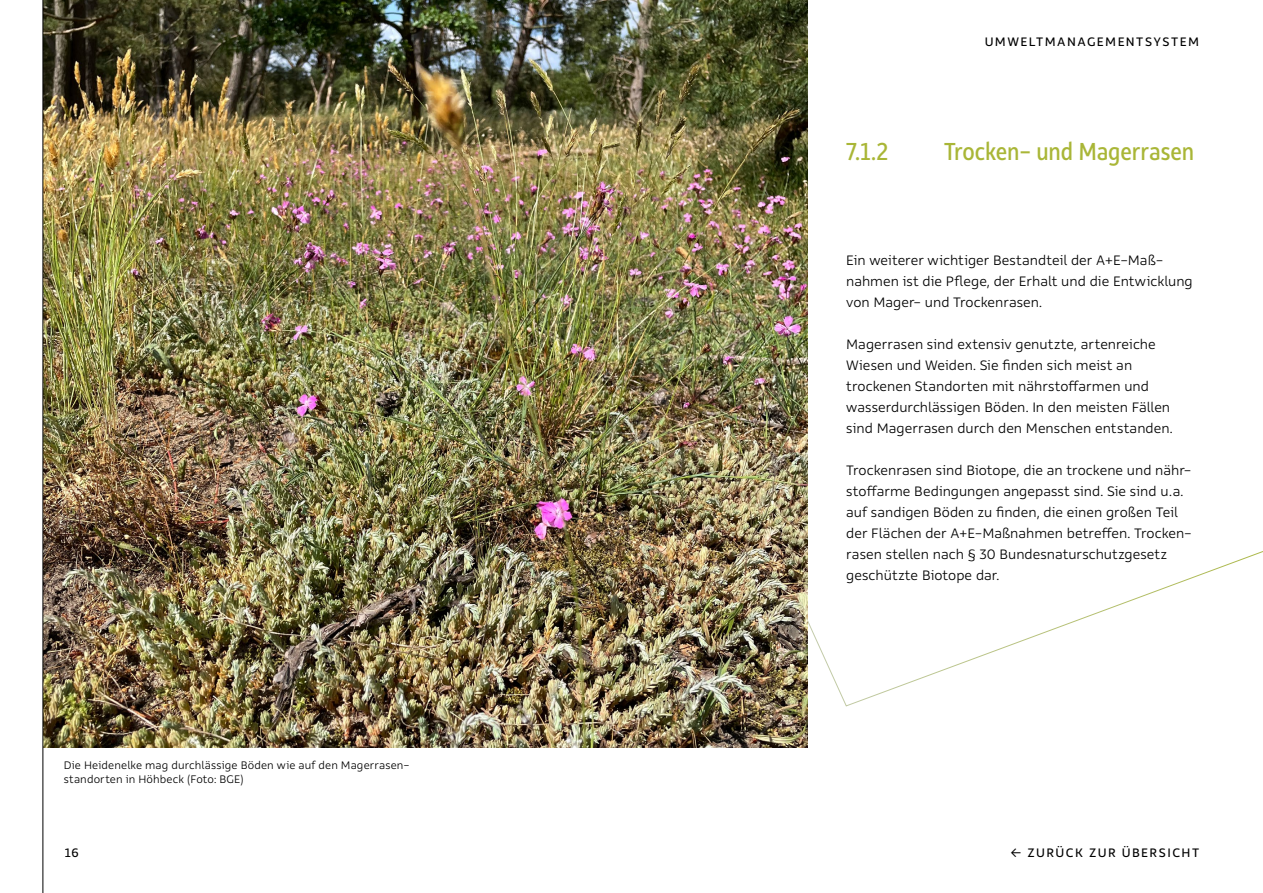
<style>
.page{position:relative;width:1263px;height:893px;background:#fff}
.page>*{position:absolute;margin:0;border:0;box-sizing:border-box;transform-origin:0 0}
.t1{font:27px "Rehn Condensed";letter-spacing:-.005em;color:#a9b637}
.t2{font:300 15px/21px "Rehn";color:#000}
.t3{font:13.5px "Rehn";letter-spacing:.11em;color:#000}
.t4{font:300 12px/14.4px "Rehn";letter-spacing:.01em;color:#000}
</style>
<div class="page">
<img style="left:44px;top:0;width:764px;height:748px">
<hr style="left:43px;top:0;width:1px;height:893px;background:#000">
<p class="t3" style="left:985px;top:33px;width:216px">UMWELTMANAGEMENTSYSTEM</p>
<h3 class="t1" style="left:846px;top:134px;width:44px">7.1.2</h3>
<h3 class="t1" style="left:944px;top:134px;width:252px">Trocken- und Magerrasen</h3>
<p class="t4" style="left:64px;top:758px;width:347px">Die Heidenelke mag durchlässige Böden wie auf den Magerrasen&shy;standorten in Höhbeck (Foto: BGE)</p>
<p class="t2" style="left:846px;top:249px;width:348px">Ein weiterer wichtiger Bestandteil der A+E-Maß&shy;nahmen ist die Pflege, der Erhalt und die Entwicklung von Mager- und Trockenrasen.</p>
<p class="t2" style="left:846px;top:333px;width:328px">Magerrasen sind extensiv genutzte, artenreiche Wiesen und Weiden. Sie finden sich meist an trockenen Standorten mit nährstoffarmen und wasserdurchlässigen Böden. In den meisten Fällen sind Magerrasen durch den Menschen entstanden.</p>
<p class="t2" style="left:846px;top:459px;width:347px">Trockenrasen sind Biotope, die an trockene und nähr&shy;stoffarme Bedingungen angepasst sind. Sie sind u . a. auf sandigen Böden zu finden, die einen großen Teil der Flächen der A+E-Maßnahmen betreffen. Trocken&shy;rasen stellen nach § 30 Bundesnaturschutzgesetz geschützte Biotope dar.</p>
<p class="t3" style="left:64px;top:844px;width:17px">16</p>
<p class="t3" style="left:1010px;top:844px;width:190px">← ZURÜCK ZUR ÜBERSICHT</p>
</div>
